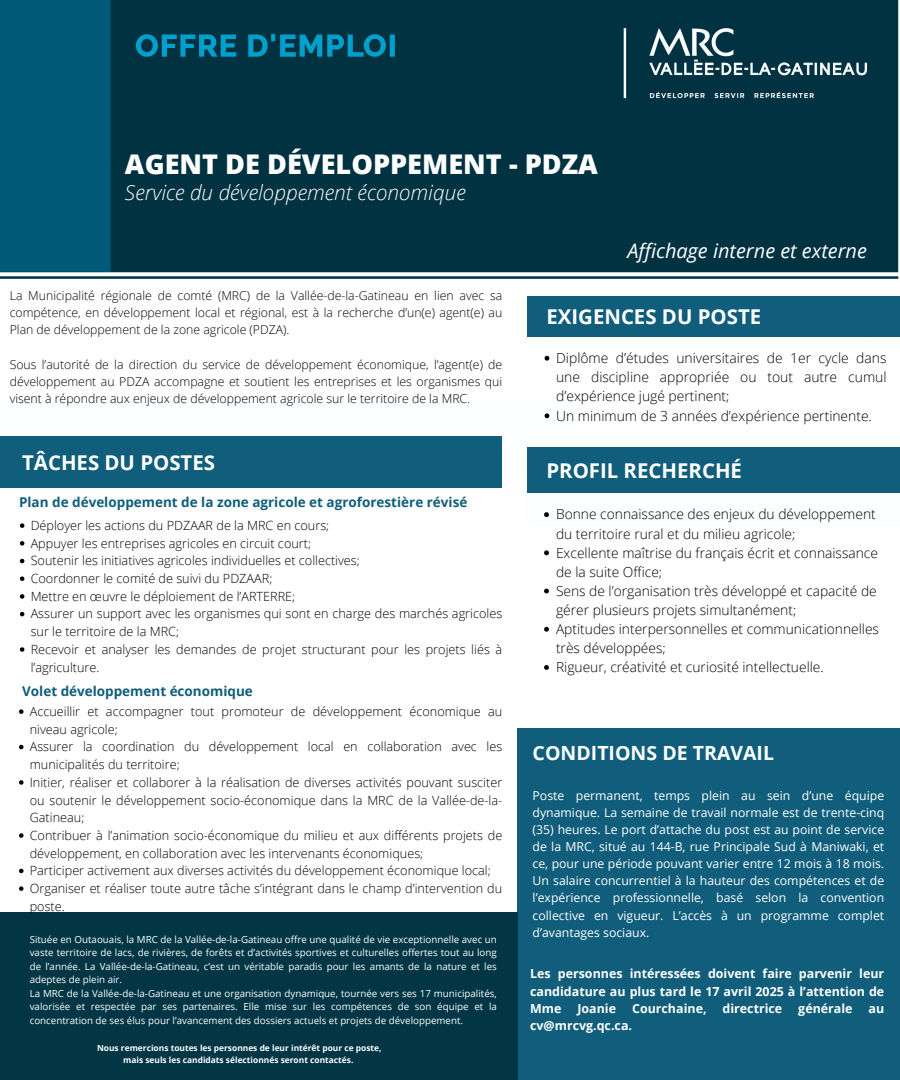
<style>
.page{position:relative;width:900px;height:1080px;background:#fff}
.page>*{position:absolute;margin:0;border:0;box-sizing:border-box;transform-origin:0 0}
.t1{font:800 27.12px "Open Sans";color:#fff}
.t2{font:italic 300 20.8px "Open Sans";color:#fff}
.t3{font:700 20.4px "Open Sans";color:#fff}
.t4{font:italic 20px "Open Sans";color:#fff}
.t5{font:700 19.52px "Open Sans";color:#fdfeff}
.t6{font:300 13.88px/19.2px "Open Sans";color:#000;text-align:justify}
.t7{font:300 13.8px/19.1px "Open Sans";color:#000}
.t8{font:700 13.48px "Open Sans";color:#105e7b}
.t9{font:300 12.68px/17.7px "Open Sans";color:#000}
.t10{font:700 12.44px/17.2px "Open Sans";color:#fff;text-align:justify}
.t11{font:300 12.28px/17.1px "Open Sans";color:#000;text-align:justify}
.t12{font:12.24px/17.2px "Open Sans";color:#fff;text-align:justify}
.t13{font:9.76px/13.5px "Open Sans";color:#fdfeff;text-align:justify}
.t14{font:700 8.4px "Open Sans";color:#fdfeff}
</style>
<div class="page">
<img style="left:0;top:0;width:899px;height:913px">
<div style="left:527px;top:296px;width:373px;height:41px;background:#105e7b"></div>
<div style="left:518px;top:728px;width:382px;height:352px;background:#105e7b"></div>
<div style="left:0;top:397px;width:573px;height:53px;background:#fdfeff"></div>
<div style="left:0;top:436px;width:502px;height:51px;background:#105e7b"></div>
<div style="left:523px;top:470px;width:377px;height:55px;background:#fdfeff"></div>
<div style="left:527px;top:447px;width:373px;height:46px;background:#105e7b"></div>
<div style="left:0;top:913px;width:518px;height:167px;background:#023644"></div>
<svg style="left:20px;top:523px;width:4px;height:5px"></svg>
<svg style="left:20px;top:541px;width:4px;height:5px"></svg>
<svg style="left:20px;top:559px;width:4px;height:4px"></svg>
<svg style="left:20px;top:576px;width:4px;height:5px"></svg>
<svg style="left:20px;top:594px;width:4px;height:5px"></svg>
<svg style="left:20px;top:612px;width:4px;height:4px"></svg>
<svg style="left:20px;top:647px;width:4px;height:5px"></svg>
<svg style="left:19px;top:709px;width:5px;height:5px"></svg>
<svg style="left:19px;top:745px;width:5px;height:4px"></svg>
<svg style="left:19px;top:780px;width:5px;height:5px"></svg>
<svg style="left:19px;top:833px;width:5px;height:5px"></svg>
<svg style="left:19px;top:869px;width:5px;height:4px"></svg>
<svg style="left:19px;top:886px;width:5px;height:5px"></svg>
<svg style="left:545px;top:356px;width:4px;height:5px"></svg>
<svg style="left:545px;top:413px;width:4px;height:5px"></svg>
<svg style="left:544px;top:512px;width:5px;height:5px"></svg>
<svg style="left:544px;top:550px;width:5px;height:5px"></svg>
<svg style="left:544px;top:589px;width:5px;height:4px"></svg>
<svg style="left:544px;top:627px;width:5px;height:5px"></svg>
<svg style="left:544px;top:665px;width:5px;height:5px"></svg>
<h1 class="t1" style="left:125px;top:145px;width:474px">AGENT DE DÉVELOPPEMENT - PDZA</h1>
<h3 class="t2" style="left:125px;top:178px;width:342px">Service du développement économique</h3>
<h3 class="t4" style="left:627px;top:237px;width:241px">Affichage interne et externe</h3>
<h2 class="t11" style="left:10px;top:287px;width:494px">La Municipalité régionale de comté (MRC) de la Vallée-de-la-Gatineau en lien avec sa compétence, en développement local et régional, est à la recherche d’un(e) agent(e) au Plan de développement de la zone agricole (PDZA).</h2>
<p class="t11" style="left:10px;top:355px;width:494px">Sous l’autorité de la direction du service de développement économique, l’agent(e) de développement au PDZA accompagne et soutient les entreprises et les organismes qui visent à répondre aux enjeux de développement agricole sur le territoire de la MRC.</p>
<h6 class="t3" style="left:22px;top:448px;width:194px">TÂCHES DU POSTES</h6>
<p class="t8" style="left:19px;top:493px;width:450px">Plan de développement de la zone agricole et agroforestière révisé</p>
<h2 class="t9" style="left:31px;top:516px;width:300px">Déployer les actions du PDZAAR de la MRC en cours;</h2>
<h2 class="t9" style="left:31px;top:534px;width:282px">Appuyer les entreprises agricoles en circuit court;</h2>
<h4 class="t9" style="left:31px;top:552px;width:331px">Soutenir les initiatives agricoles individuelles et collectives;</h4>
<p class="t9" style="left:31px;top:569px;width:243px">Coordonner le comité de suivi du PDZAAR;</p>
<p class="t9" style="left:31px;top:587px;width:266px">Mettre en œuvre le déploiement de l’ARTERRE;</p>
<p class="t9" style="left:31px;top:605px;width:473px">Assurer un support avec les organismes qui sont en charge des marchés agricoles sur le territoire de la MRC;</p>
<p class="t9" style="left:31px;top:640px;width:473px">Recevoir et analyser les demandes de projet structurant pour les projets liés à l’agriculture.</p>
<p class="t8" style="left:22px;top:682px;width:232px">Volet développement économique</p>
<p class="t9" style="left:30px;top:702px;width:474px">Accueillir et accompagner tout promoteur de développement économique au niveau agricole;</p>
<p class="t9" style="left:30px;top:738px;width:474px">Assurer la coordination du développement local en collaboration avec les municipalités du territoire;</p>
<p class="t9" style="left:30px;top:773px;width:474px;text-align:justify">Initier, réaliser et collaborer à la réalisation de diverses activités pouvant susciter ou soutenir le développement socio-économique dans la MRC de la Vallée-de-la-Gatineau;</p>
<p class="t9" style="left:30px;top:826px;width:474px">Contribuer à l’animation socio-économique du milieu et aux différents projets de développement, en collaboration avec les intervenants économiques;</p>
<p class="t9" style="left:30px;top:862px;width:463px">Participer activement aux diverses activités du développement économique local;</p>
<p class="t9" style="left:30px;top:879px;width:474px">Organiser et réaliser toute autre tâche s’intégrant dans le champ d’intervention du poste.</p>
<h2 class="t13" style="left:30px;top:932px;width:469px">Située en Outaouais, la MRC de la Vallée-de-la-Gatineau offre une qualité de vie exceptionnelle avec un vaste territoire de lacs, de rivières, de forêts et d’activités sportives et culturelles offertes tout au long de l’année. La Vallée-de-la-Gatineau, c’est un véritable paradis pour les amants de la nature et les adeptes de plein air.</h2>
<p class="t13" style="left:30px;top:986px;width:469px">La MRC de la Vallée-de-la-Gatineau et une organisation dynamique, tournée vers ses 17 municipalités, valorisée et respectée par ses partenaires. Elle mise sur les compétences de son équipe et la concentration de ses élus pour l’avancement des dossiers actuels et projets de développement.</p>
<p class="t14" style="left:97px;top:1042px;width:286px">Nous remercions toutes les personnes de leur intérêt pour ce poste,</p>
<p class="t14" style="left:123px;top:1054px;width:232px">mais seuls les candidats sélectionnés seront contactés.</p>
<p class="t3" style="left:546px;top:303px;width:216px">EXIGENCES DU POSTE</p>
<p class="t6" style="left:556px;top:348px;width:332px">Diplôme d’études universitaires de 1er cycle dans une discipline appropriée ou tout autre cumul d’expérience jugé pertinent;</p>
<p class="t6" style="left:556px;top:406px;width:317px">Un minimum de 3 années d’expérience pertinente.</p>
<h4 class="t3" style="left:546px;top:456px;width:197px">PROFIL RECHERCHÉ</h4>
<p class="t7" style="left:556px;top:505px;width:321px">Bonne connaissance des enjeux du développement du territoire rural et du milieu agricole;</p>
<p class="t7" style="left:556px;top:543px;width:323px">Excellente maîtrise du français écrit et connaissance de la suite Office;</p>
<p class="t7" style="left:556px;top:581px;width:322px">Sens de l’organisation très développé et capacité de gérer plusieurs projets simultanément;</p>
<p class="t7" style="left:556px;top:619px;width:324px">Aptitudes interpersonnelles et communicationnelles très développées;</p>
<p class="t7" style="left:556px;top:657px;width:269px">Rigueur, créativité et curiosité intellectuelle.</p>
<p class="t5" style="left:533px;top:739px;width:243px">CONDITIONS DE TRAVAIL</p>
<p class="t12" style="left:533px;top:786px;width:353px">Poste permanent, temps plein au sein d’une équipe dynamique. La semaine de travail normale est de trente-cinq (35) heures. Le port d’attache du post est au point de service de la MRC, situé au 144-B, rue Principale Sud à Maniwaki, et ce, pour une période pouvant varier entre 12 mois à 18 mois.<br>Un salaire concurrentiel à la hauteur des compétences et de l’expérience professionnelle, basé selon la convention collective en vigueur. L’accès à un programme complet d’avantages sociaux.</p>
<p class="t10" style="left:530px;top:965px;width:356px">Les personnes intéressées doivent faire parvenir leur candidature au plus tard le 17 avril 2025 à l’attention de Mme</p>
<p class="t10" style="left:577px;top:999px;width:40px">Joanie</p>
<p class="t10" style="left:632px;top:999px;width:76px">Courchaine,</p>
<p class="t10" style="left:723px;top:999px;width:61px">directrice</p>
<p class="t10" style="left:798px;top:999px;width:56px">générale</p>
<p class="t10" style="left:869px;top:999px;width:17px">au</p>
<p class="t10" style="left:530px;top:1016px;width:103px">cv@mrcvg.qc.ca.</p>
</div>
